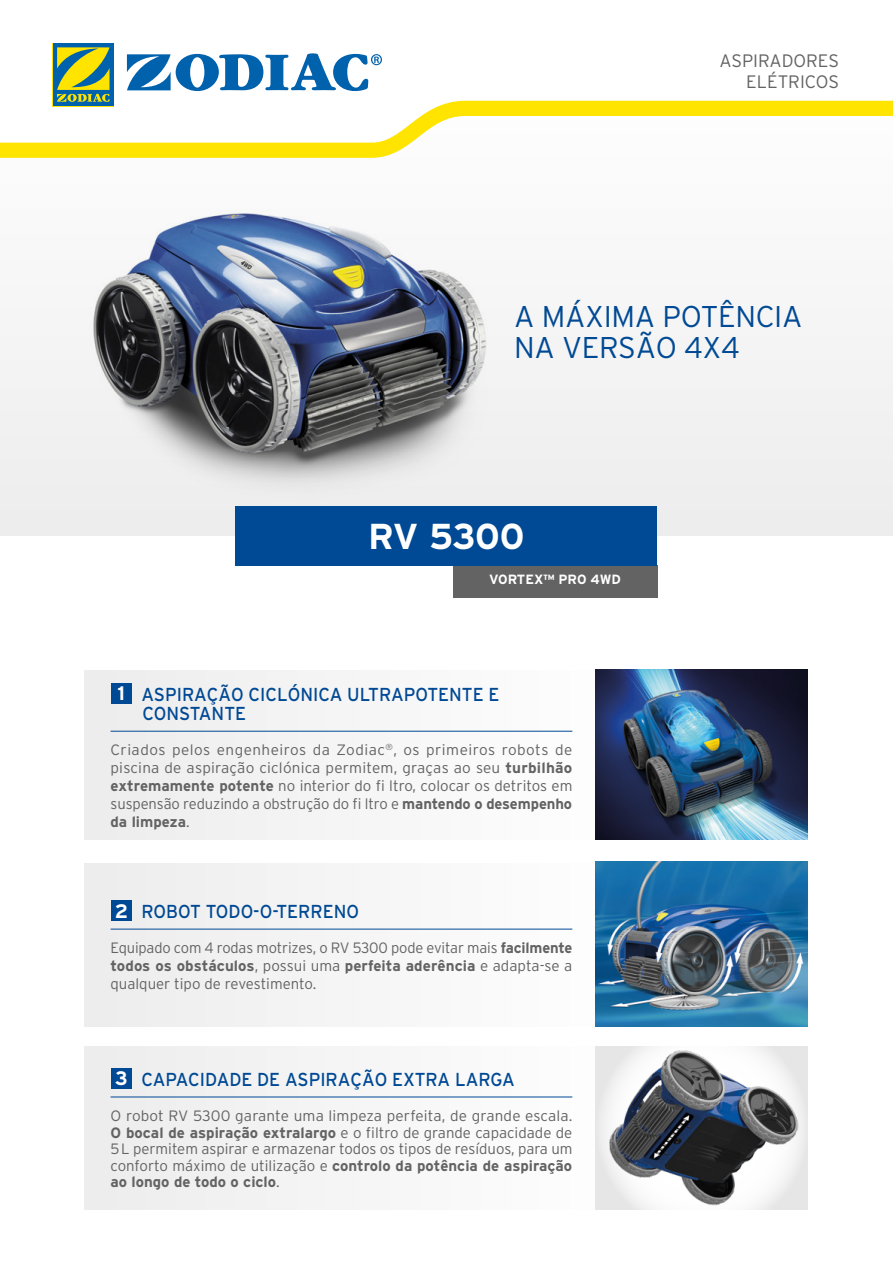
<style>
.page{position:relative;width:893px;height:1263px;background:#fff}
.page>*{position:absolute;margin:0;border:0;box-sizing:border-box;transform-origin:0 0}
.t1{font:700 36px "Interstate";letter-spacing:-.015em;color:#fff}
.t2{font:300 30px/31.5px "Interstate";letter-spacing:-.01em;color:#004994}
.t3{font:18.75px/19.5px "Interstate";color:#004994;scale:.95 1}
.t4{font:300 18px/21px "Interstate";color:#646363;text-align:right}
.t5{font:300 15px/18px "Interstate";letter-spacing:-.005em;color:#646363;text-align:justify}
.t6{font:700 13.35px "Interstate";color:#fff}
.s1{font-weight:700;font-size:19.5px;color:#fff}
.s2{font-weight:700}
</style>
<div class="page">
<div style="left:84px;top:863px;width:543px;height:163px;background:#f5f5f5"></div>
<div style="left:84px;top:1046px;width:543px;height:163px;background:#f5f5f5"></div>
<div style="left:84px;top:670px;width:543px;height:170px;background:#f5f5f5"></div>
<div style="left:595px;top:1046px;width:213px;height:163px;background:#e6e6e6"></div>
<div style="left:0;top:85px;width:893px;height:451px;background:#f5f5f5"></div>
<div style="left:453px;top:565px;width:204px;height:32px;background:#646363"></div>
<hr style="left:111px;top:731px;width:461px;height:1px;background:#004994">
<div style="left:111px;top:682px;width:21px;height:21px;background:#004994"></div>
<hr style="left:111px;top:929px;width:461px;height:1px;background:#004994">
<div style="left:111px;top:900px;width:21px;height:21px;background:#004994"></div>
<hr style="left:111px;top:1096px;width:461px;height:1px;background:#004994">
<div style="left:111px;top:1068px;width:21px;height:21px;background:#004994"></div>
<svg style="left:0;top:101px;width:893px;height:57px;fill:#fffcfc"></svg>
<svg style="left:127px;top:53px;width:255px;height:38px"></svg>
<svg style="left:52px;top:43px;width:62px;height:63px"></svg>
<div style="left:53px;top:43px;width:60px;height:63px;background:#0061ad"></div>
<svg style="left:57px;top:47px;width:53px;height:55px"></svg>
<img style="left:93px;top:213px;width:393px;height:302px">
<div style="left:236px;top:506px;width:421px;height:59px;background:#004994"></div>
<img style="left:596px;top:670px;width:212px;height:170px">
<img style="left:596px;top:862px;width:212px;height:164px">
<img style="left:604px;top:1046px;width:197px;height:163px">
<p class="t4" style="left:719px;top:50px;width:121px">ASPIRADORES<br>ELÉTRICOS</p>
<h2 class="t2" style="left:514px;top:300px;width:290px">A MÁXIMA POTÊNCIA<br>NA VERSÃO 4X4</h2>
<h1 class="t1" style="left:368px;top:516px;width:158px">RV 5300</h1>
<p class="t6" style="left:489px;top:572px;width:134px">VORTEX™ PRO 4WD</p>
<p class="t3" style="left:142px;top:684px;width:377px;text-indent:-25px"><span class="s1">1</span> ASPIRAÇÃO CICLÓNICA ULTRAPOTENTE E<br>CONSTANTE</p>
<p class="t5" style="left:111px;top:741px;width:463px">Criados pelos engenheiros da Zodiac<sup>®</sup>, os primeiros robots de piscina de aspiração ciclónica permitem, graças ao seu <span class="s2">turbilhão extremamente potente</span> no interior do fi ltro, colocar os detritos em suspensão reduzindo a obstrução do fi ltro e <span class="s2">mantendo o desempenho da limpeza</span>.</p>
<p class="t3" style="left:115px;top:901px;width:259px"><span class="s1">2</span> ROBOT TODO-O-TERRENO</p>
<p class="t5" style="left:111px;top:939px;width:463px">Equipado com 4 rodas motrizes, o RV 5300 pode evitar mais <span class="s2">facilmente todos os obstáculos</span>, possui uma <span class="s2">perfeita aderência</span> e adapta-se a qualquer tipo de revestimento.</p>
<p class="t3" style="left:115px;top:1069px;width:422px"><span class="s1">3</span> CAPACIDADE DE ASPIRAÇÃO EXTRA LARGA</p>
<p class="t5" style="left:111px;top:1107px;width:464px;line-height:16.5px">O robot RV 5300 garante uma limpeza perfeita, de grande escala.<br><span class="s2">O bocal de aspiração extralargo</span> e o filtro de grande capacidade de 5 L permitem aspirar e armazenar todos os tipos de resíduos, para um conforto máximo de utilização e <span class="s2">controlo da potência de aspiração ao longo de todo o ciclo</span>.</p>
</div>
